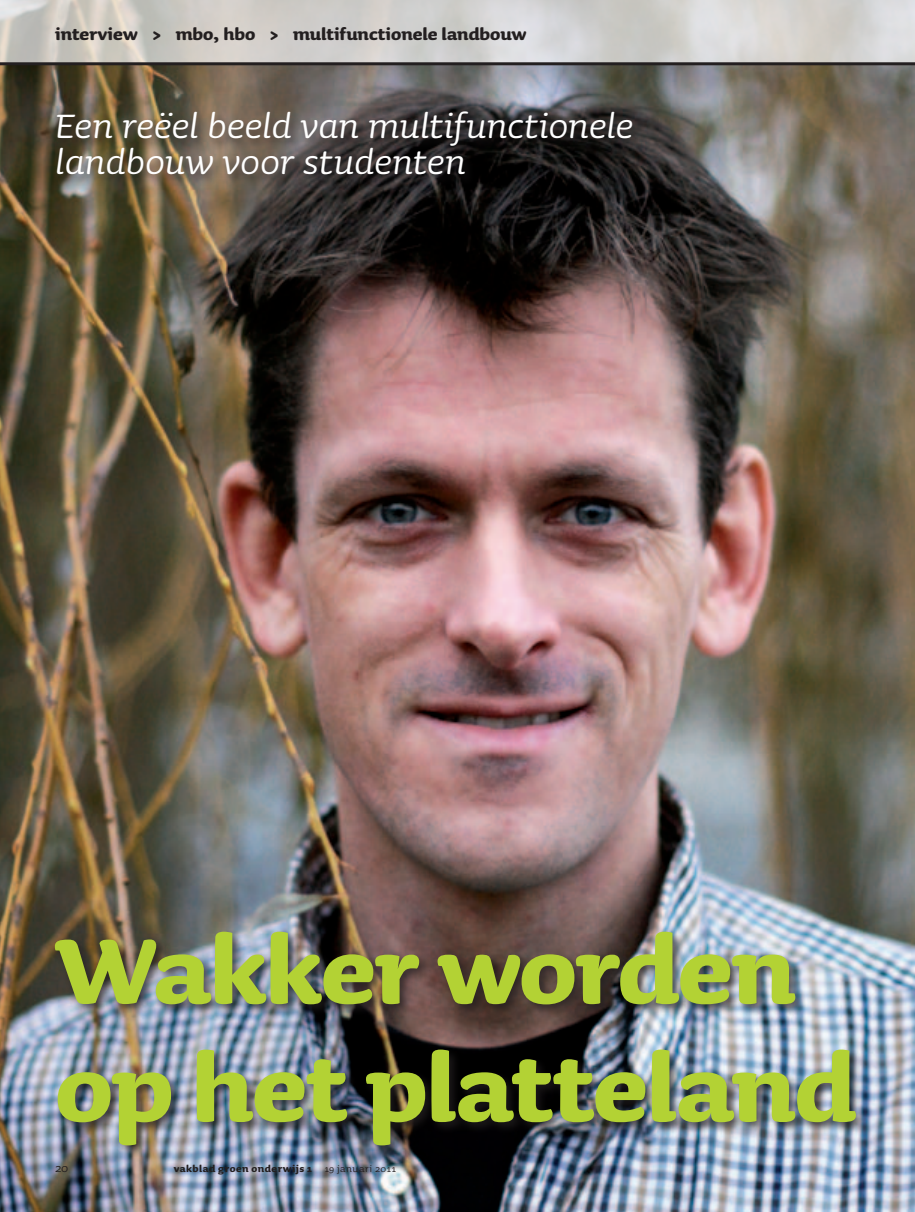
<style>
.page{position:relative;width:915px;height:1212px;background:#fff}
.page>*{position:absolute;margin:0;border:0;box-sizing:border-box;transform-origin:0 0}
.t1{font:700 117.9px/117.9px "Sauna";letter-spacing:-.01em;color:#b3d234}
.t2{font:italic 45px/36px "Sauna";letter-spacing:-.005em;color:#fff}
.t3{font:700 21px "Sauna";color:#231f20}
.t4{font:15px "Sauna";color:#231f20}
.t5{font:700 12px "Sauna";letter-spacing:.04em;color:#231f20}
.s1{font-weight:400}
</style>
<div class="page">
<img style="left:0;top:65px;width:914px;height:1147px">
<svg style="left:0;top:0;width:914px;height:62px;background:#d1cfcc"></svg>
<div style="left:53px;top:107px;width:590px;height:79px;background:#231f20;opacity:.75"></div>
<div style="left:51px;top:927px;width:816px;height:230px;background:#231f20;opacity:.75"></div>
<hr style="left:0;top:62px;width:914px;height:3px;background:#231f20">
<p class="t3" style="left:55px;top:23px;width:472px">interview &gt; mbo, hbo &gt; multifunctionele landbouw</p>
<p class="t2" style="left:55px;top:107px;width:579px">Een reëel beeld van multifunctionele landbouw voor studenten</p>
<h1 class="t1" style="left:55px;top:910px;width:802px">Wakker worden op het platteland</h1>
<p class="t4" style="left:55px;top:1160px;width:14px">20</p>
<p class="t5" style="left:174px;top:1162px;width:223px">vakblad groen onderwijs 1 <span class="s1">19 januari 2011</span></p>
</div>
